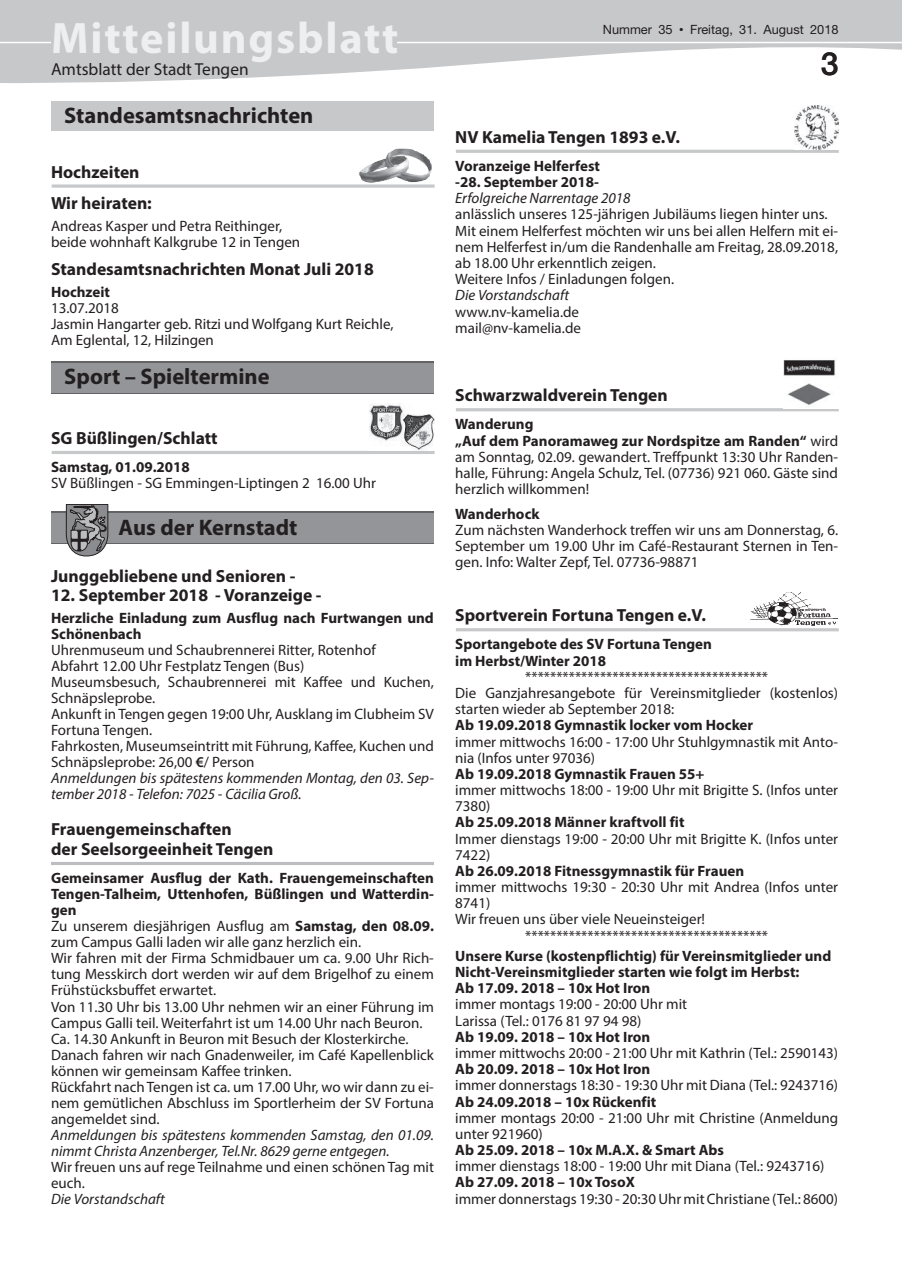
<style>
.page{position:relative;width:902px;height:1280px;background:#fff}
.page>*{position:absolute;margin:0;border:0;box-sizing:border-box;transform-origin:0 0}
.t1{font:700 44.25px "Myriad Pro";letter-spacing:.04em;color:#eeeff0}
.t2{font:500 31.95px "Helvetica Neue";color:#231f20}
.t3{font:700 22.5px "Myriad Pro";color:#231f20}
.t4{font:700 17.55px/31.2px "Myriad Pro";color:#231f20}
.t5{font:17.4px "Myriad Pro";color:#231f20}
.t6{font:15px/16px "Myriad Pro";color:#231f20}
.t7{font:700 15px/16.2px "Myriad Pro";color:#231f20}
.t8{font:italic 15px/16px "Myriad Pro";color:#231f20}
.t9{font:12.75px "Helvetica Neue";color:#231f20}
.s1{font-weight:600}
.s2{font-style:italic}
.s3{font-weight:700}
.s4{font-size:12.9px}
.s5{font-family:"M Twentieth Century";font-weight:500}
</style>
<div class="page">
<svg style="left:1px;top:0;width:900px;height:83px;fill:#c7c8ca"></svg>
<svg style="left:0;top:0;width:1px;height:83px"></svg>
<div style="left:53px;top:22px;width:344px;height:40px;background:#c7c8ca"></div>
<hr style="left:0;top:42px;width:51px;height:1px;background:#fff">
<hr style="left:397px;top:42px;width:504px;height:1px;background:#fff">
<hr style="left:51px;top:862px;width:383px;height:3px;background:#bcbdc0">
<div style="left:51px;top:101px;width:383px;height:30px;background:#c7c8ca"></div>
<svg style="left:52px;top:184px;width:382px;height:4px;background:#d2d3d4"></svg>
<img style="left:359px;top:149px;width:73px;height:34px">
<svg style="left:51px;top:361px;width:383px;height:33px;background:#6f6f72"></svg>
<div style="left:51px;top:363px;width:383px;height:29px;background:#939598"></div>
<hr style="left:52px;top:451px;width:382px;height:3px;background:#c7c8ca">
<img style="left:369px;top:403px;width:65px;height:47px">
<div style="left:51px;top:512px;width:383px;height:32px;background:#939598"></div>
<svg style="left:66px;top:504px;width:42px;height:52px"></svg>
<hr style="left:456px;top:150px;width:382px;height:3px;background:#c7c8ca">
<img style="left:794px;top:106px;width:44px;height:44px">
<hr style="left:456px;top:408px;width:382px;height:3px;background:#c7c8ca">
<img style="left:783px;top:360px;width:55px;height:49px">
<hr style="left:456px;top:628px;width:382px;height:3px;background:#c7c8ca">
<svg style="left:750px;top:592px;width:88px;height:34px"></svg>
<h1 class="t1" style="left:51px;top:9px;width:349px">Mitteilungsblatt</h1>
<p class="t5" style="left:51px;top:59px;width:199px">Amtsblatt der Stadt Tengen</p>
<h3 class="t3" style="left:64px;top:100px;width:251px">Standesamtsnachrichten</h3>
<p class="t4" style="left:51px;top:156px;width:102px">Hochzeiten<br>Wir heiraten:</p>
<p class="t6" style="left:51px;top:218px;width:251px">Andreas Kasper und Petra Reithinger, beide wohnhaft Kalkgrube 12 in Tengen</p>
<p class="t4" style="left:51px;top:253px;width:324px">Standesamtsnachrichten Monat Juli 2018</p>
<p class="t7" style="left:51px;top:284px;width:61px">Hochzeit</p>
<p class="t6" style="left:51px;top:300px;width:344px">13.07.2018<br>Jasmin Hangarter geb. Ritzi und Wolfgang Kurt Reichle,<br>Am Eglental, 12, Hilzingen</p>
<h3 class="t3" style="left:64px;top:362px;width:207px">Sport – Spieltermine</h3>
<p class="t4" style="left:51px;top:422px;width:168px">SG Büßlingen/Schlatt</p>
<p class="t7" style="left:51px;top:458px;width:140px">Samstag, 01.09.2018</p>
<p class="t6" style="left:51px;top:475px;width:326px">SV Büßlingen - SG Emmingen-Liptingen 2 16.00 Uhr</p>
<h3 class="t3" style="left:119px;top:512px;width:180px">Aus der Kernstadt</h3>
<p class="t4" style="left:51px;top:559px;width:246px">Junggebliebene und Senioren -</p>
<p class="t4" style="left:51px;top:579px;width:272px">12. September 2018 - Voranzeige -</p>
<p class="t7" style="left:51px;top:610px;width:384px">Herzliche Einladung zum Ausflug nach Furtwangen und<br>Schönenbach</p>
<p class="t6" style="left:51px;top:642px;width:384px">Uhrenmuseum und Schaubrennerei Ritter, Rotenhof<br>Abfahrt 12.00 Uhr Festplatz Tengen (Bus)<br>Museumsbesuch, Schaubrennerei mit Kaffee und Kuchen, Schnäpsleprobe.<br>Ankunft in Tengen gegen 19:00 Uhr, Ausklang im Clubheim SV Fortuna Tengen.<br>Fahrkosten, Museumseintritt mit Führung, Kaffee, Kuchen und Schnäpsleprobe: 26,00 <span class="s1">€</span>/ Person<br><span class="s2">Anmeldungen bis spätestens kommenden Montag, den 03. Sep&shy;tember 2018 - Telefon: 7025 - Cäcilia Groß.</span></p>
<p class="t4" style="left:51px;top:819px;width:224px;line-height:19.2px">Frauengemeinschaften<br>der Seelsorgeeinheit Tengen</p>
<p class="t6" style="left:51px;top:870px;width:384px"><span class="s3">Gemeinsamer Ausflug der Kath. Frauengemeinschaften Tengen-Talheim, Uttenhofen, Büßlingen und Watterdin&shy;gen<br></span>Zu unserem diesjährigen Ausflug am <span class="s3">Samstag, den 08.09. </span>zum Campus Galli laden wir alle ganz herzlich ein.<br>Wir fahren mit der Firma Schmidbauer um ca. 9.00 Uhr Rich&shy;tung Messkirch dort werden wir auf dem Brigelhof zu einem Frühstücksbuffet erwartet.<br>Von 11.30 Uhr bis 13.00 Uhr nehmen wir an einer Führung im Campus Galli teil. Weiterfahrt ist um 14.00 Uhr nach Beuron.<br>Ca. 14.30 Ankunft in Beuron mit Besuch der Klosterkirche.<br>Danach fahren wir nach Gnadenweiler, im Café Kapellenblick können wir gemeinsam Kaffee trinken.<br>Rückfahrt nach Tengen ist ca. um 17.00 Uhr, wo wir dann zu ei&shy;nem gemütlichen Abschluss im Sportlerheim der SV Fortuna angemeldet sind.</p>
<p class="t8" style="left:51px;top:1126px;width:384px">Anmeldungen bis spätestens kommenden Samstag, den 01.09. nimmt Christa Anzenberger, Tel.Nr. 8629 gerne entgegen.</p>
<p class="t6" style="left:51px;top:1158px;width:384px">Wir freuen uns auf rege Teilnahme und einen schönen Tag mit euch.</p>
<p class="t8" style="left:51px;top:1190px;width:115px">Die Vorstandschaft</p>
<p class="t9" style="left:602px;top:22px;width:237px">Nummer <span class="s4">35</span> <span class="s5">•</span> Freitag, 31. August 2018</p>
<h2 class="t2" style="left:820px;top:45px;width:19px">3</h2>
<p class="t4" style="left:455px;top:121px;width:226px">NV Kamelia Tengen 1893 e.V.</p>
<p class="t7" style="left:455px;top:157px;width:146px">Voranzeige Helferfest -28. September 2018-</p>
<p class="t8" style="left:455px;top:190px;width:177px">Erfolgreiche Narrentage 2018</p>
<p class="t6" style="left:455px;top:206px;width:384px">anlässlich unseres 125-jährigen Jubiläums liegen hinter uns.<br>Mit einem Helferfest möchten wir uns bei allen Helfern mit ei&shy;nem Helferfest in/um die Randenhalle am Freitag, 28.09.2018, ab 18.00 Uhr erkenntlich zeigen.<br>Weitere Infos / Einladungen folgen.</p>
<p class="t8" style="left:455px;top:287px;width:115px">Die Vorstandschaft</p>
<p class="t6" style="left:455px;top:303px;width:127px">www.nv-kamelia.de mail@nv-kamelia.de</p>
<p class="t4" style="left:455px;top:379px;width:214px">Schwarzwaldverein Tengen</p>
<p class="t6" style="left:455px;top:416px;width:384px"><span class="s3">Wanderung<br>„Auf dem Panoramaweg zur Nordspitze am Randen“</span> wird am Sonntag, 02.09. gewandert. Treffpunkt 13:30 Uhr Randen&shy;halle, Führung: Angela Schulz, Tel. (07736) 921 060. Gäste sind herzlich willkommen!</p>
<p class="t7" style="left:455px;top:505px;width:86px">Wanderhock</p>
<p class="t6" style="left:455px;top:522px;width:384px;text-align:justify">Zum nächsten Wanderhock treffen wir uns am Donnerstag, 6.<br>September um 19.00 Uhr im Café-Restaurant Sternen in Ten&shy;gen. Info: Walter Zepf, Tel. 07736-98871</p>
<p class="t4" style="left:455px;top:600px;width:252px">Sportverein Fortuna Tengen e.V.</p>
<p class="t7" style="left:455px;top:636px;width:258px">Sportangebote des SV Fortuna Tengen im Herbst/Winter 2018</p>
<p class="t6" style="left:455px;top:668px;width:384px;text-indent:70px">***************************************<br>Die Ganzjahresangebote für Vereinsmitglieder (kostenlos) starten wieder ab September 2018:</p>
<p class="t7" style="left:455px;top:717px;width:299px">Ab 19.09.2018 Gymnastik locker vom Hocker</p>
<p class="t6" style="left:455px;top:733px;width:384px">immer mittwochs 16:00 - 17:00 Uhr Stuhlgymnastik mit Anto&shy;nia (Infos unter 97036)</p>
<p class="t7" style="left:455px;top:765px;width:251px">Ab 19.09.2018 Gymnastik Frauen 55+</p>
<p class="t6" style="left:455px;top:782px;width:384px">immer mittwochs 18:00 - 19:00 Uhr mit Brigitte S. (Infos unter<br>7380)</p>
<p class="t7" style="left:455px;top:814px;width:231px">Ab 25.09.2018 Männer kraftvoll fit</p>
<p class="t6" style="left:455px;top:830px;width:384px">Immer dienstags 19:00 - 20:00 Uhr mit Brigitte K. (Infos unter<br>7422)</p>
<p class="t7" style="left:455px;top:862px;width:290px">Ab 26.09.2018 Fitnessgymnastik für Frauen</p>
<p class="t6" style="left:455px;top:879px;width:384px">immer mittwochs 19:30 - 20:30 Uhr mit Andrea (Infos unter</p>
<p class="t6" style="left:455px;top:895px;width:37px">8741)</p>
<p class="t6" style="left:455px;top:911px;width:251px">Wir freuen uns über viele Neueinsteiger!</p>
<p class="t6" style="left:525px;top:927px;width:244px">***************************************</p>
<p class="t7" style="left:455px;top:947px;width:377px">Unsere Kurse (kostenpflichtig) für Vereinsmitglieder und<br>Nicht-Vereinsmitglieder starten wie folgt im Herbst:<br>Ab 17.09. 2018 – 10x Hot Iron</p>
<p class="t6" style="left:455px;top:996px;width:233px">immer montags 19:00 - 20:00 Uhr mit<br>Larissa (Tel.: 0176 81 97 94 98)</p>
<p class="t7" style="left:455px;top:1028px;width:197px">Ab 19.09. 2018 – 10x Hot Iron</p>
<p class="t6" style="left:455px;top:1045px;width:384px">immer mittwochs 20:00 - 21:00 Uhr mit Kathrin (Tel.: 2590143)</p>
<p class="t7" style="left:455px;top:1060px;width:197px">Ab 20.09. 2018 – 10x Hot Iron</p>
<p class="t6" style="left:455px;top:1077px;width:384px">immer donnerstags 18:30 - 19:30 Uhr mit Diana (Tel.: 9243716)</p>
<p class="t7" style="left:455px;top:1093px;width:202px">Ab 24.09.2018 – 10x Rückenfit</p>
<p class="t6" style="left:455px;top:1109px;width:384px">immer montags 20:00 - 21:00 Uhr mit Christine (Anmeldung unter 921960)</p>
<p class="t7" style="left:455px;top:1141px;width:270px">Ab 25.09. 2018 – 10x M.A.X. &amp; Smart Abs</p>
<p class="t6" style="left:455px;top:1158px;width:371px">immer dienstags 18:00 - 19:00 Uhr mit Diana (Tel.: 9243716)</p>
<p class="t7" style="left:455px;top:1174px;width:181px">Ab 27.09. 2018 – 10x TosoX</p>
<p class="t6" style="left:455px;top:1190px;width:384px">immer donnerstags 19:30 - 20:30 Uhr mit Christiane (Tel.: 8600)</p>
</div>
